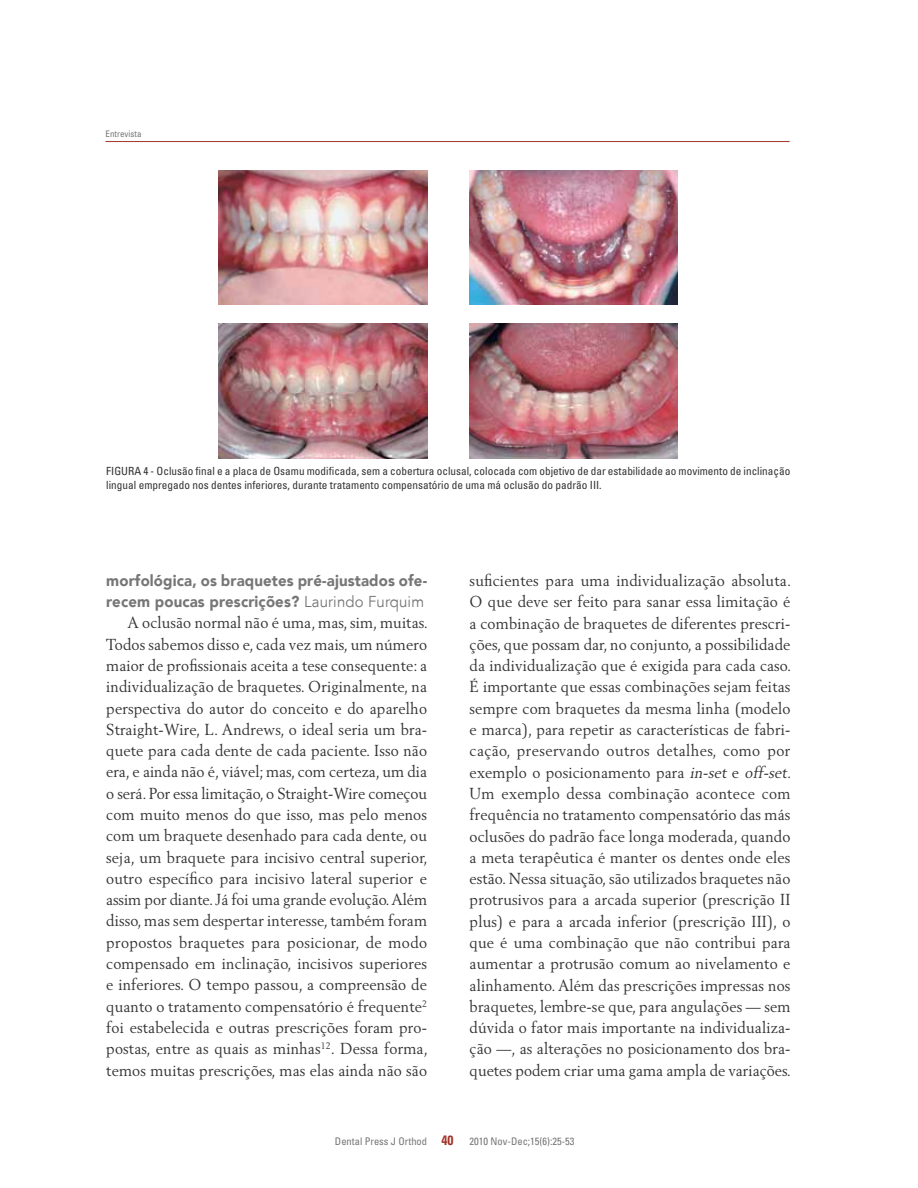
<style>
.page{position:relative;width:918px;height:1188px;background:#fff}
.page>*{position:absolute;margin:0;border:0;box-sizing:border-box;transform-origin:0 0}
.t1{font:15.75px/21.3px "Berling";letter-spacing:.01em;color:#323232;text-align:justify;scale:.95 1}
.t2{font:900 15.75px/21.3px "Avenir LT";letter-spacing:.01em;color:#767676;scale:.95 1}
.t3{font:condensed 11.25px/13.5px "Univers";color:#323232}
.t4{font:condensed 10.5px "Univers";color:#767676}
.t5{font:condensed 9px "Univers";color:#767676}
.s1{font-family:"Avenir";font-weight:400}
.s2{font-style:italic}
.s3{font-weight:700;font-size:13.5px;color:#a1352a}
</style>
<div class="page">
<img style="left:219px;top:170px;width:208px;height:134px">
<img style="left:219px;top:323px;width:208px;height:136px">
<img style="left:470px;top:170px;width:208px;height:134px">
<img style="left:470px;top:323px;width:208px;height:136px">
<hr style="left:106px;top:141px;width:684px;height:1px;background:#a1352a">
<p class="t5" style="left:106px;top:128px;width:37px">Entrevista</p>
<p class="t3" style="left:106px;top:464px;width:686px">FIGURA 4 - Oclusão final e a placa de Osamu modificada, sem a cobertura oclusal, colocada com objetivo de dar estabilidade ao movimento de inclinação lingual empregado nos dentes inferiores, durante tratamento compensatório de uma má oclusão do padrão III.</p>
<p class="t2" style="left:106px;top:570px;width:339px">morfológica, os braquetes pré-ajustados ofe&shy;recem poucas prescrições? <span class="s1">Laurindo Furquim</span></p>
<p class="t1" style="left:106px;top:612px;width:340px;text-indent:21px">A oclusão normal não é uma, mas, sim, muitas.<br>Todos sabemos disso e, cada vez mais, um número maior de profissionais aceita a tese consequente: a individualização de braquetes. Originalmente, na perspectiva do autor do conceito e do aparelho Straight-Wire, L. Andrews, o ideal seria um bra&shy;quete para cada dente de cada paciente. Isso não era, e ainda não é, viável; mas, com certeza, um dia o será. Por essa limitação, o Straight-Wire começou com muito menos do que isso, mas pelo menos com um braquete desenhado para cada dente, ou seja, um braquete para incisivo central superior, outro específico para incisivo lateral superior e assim por diante. Já foi uma grande evolução.Além disso, mas sem despertar interesse, também foram propostos braquetes para posicionar, de modo compensado em inclinação, incisivos superiores e inferiores. O tempo passou, a compreensão de quanto o tratamento compensatório é frequente<sup>2 </sup>foi estabelecida e outras prescrições foram pro&shy;postas, entre as quais as minhas<sup>12</sup>. Dessa forma, temos muitas prescrições, mas elas ainda não são</p>
<p class="t1" style="left:470px;top:570px;width:340px">suficientes para uma individualização absoluta.<br>O que deve ser feito para sanar essa limitação é a combinação de braquetes de diferentes prescri&shy;ções, que possam dar, no conjunto, a possibilidade da individualização que é exigida para cada caso.<br>É importante que essas combinações sejam feitas sempre com braquetes da mesma linha (modelo e marca), para repetir as características de fabri&shy;cação, preservando outros detalhes, como por exemplo o posicionamento para <span class="s2">in-set</span> e <span class="s2">off-set</span>.<br>Um exemplo dessa combinação acontece com frequência no tratamento compensatório das más oclusões do padrão face longa moderada, quando a meta terapêutica é manter os dentes onde eles estão. Nessa situação, são utilizados braquetes não protrusivos para a arcada superior (prescrição II plus) e para a arcada inferior (prescrição III), o que é uma combinação que não contribui para aumentar a protrusão comum ao nivelamento e alinhamento. Além das prescrições impressas nos braquetes, lembre-se que, para angulações — sem dúvida o fator mais importante na individualiza&shy;ção —, as alterações no posicionamento dos bra&shy;quetes podem criar uma gama ampla de variações.</p>
<p class="t4" style="left:335px;top:1134px;width:241px">Dental Press J Orthod <span class="s3">40</span> 2010 Nov-Dec;15(6):25-53</p>
</div>
